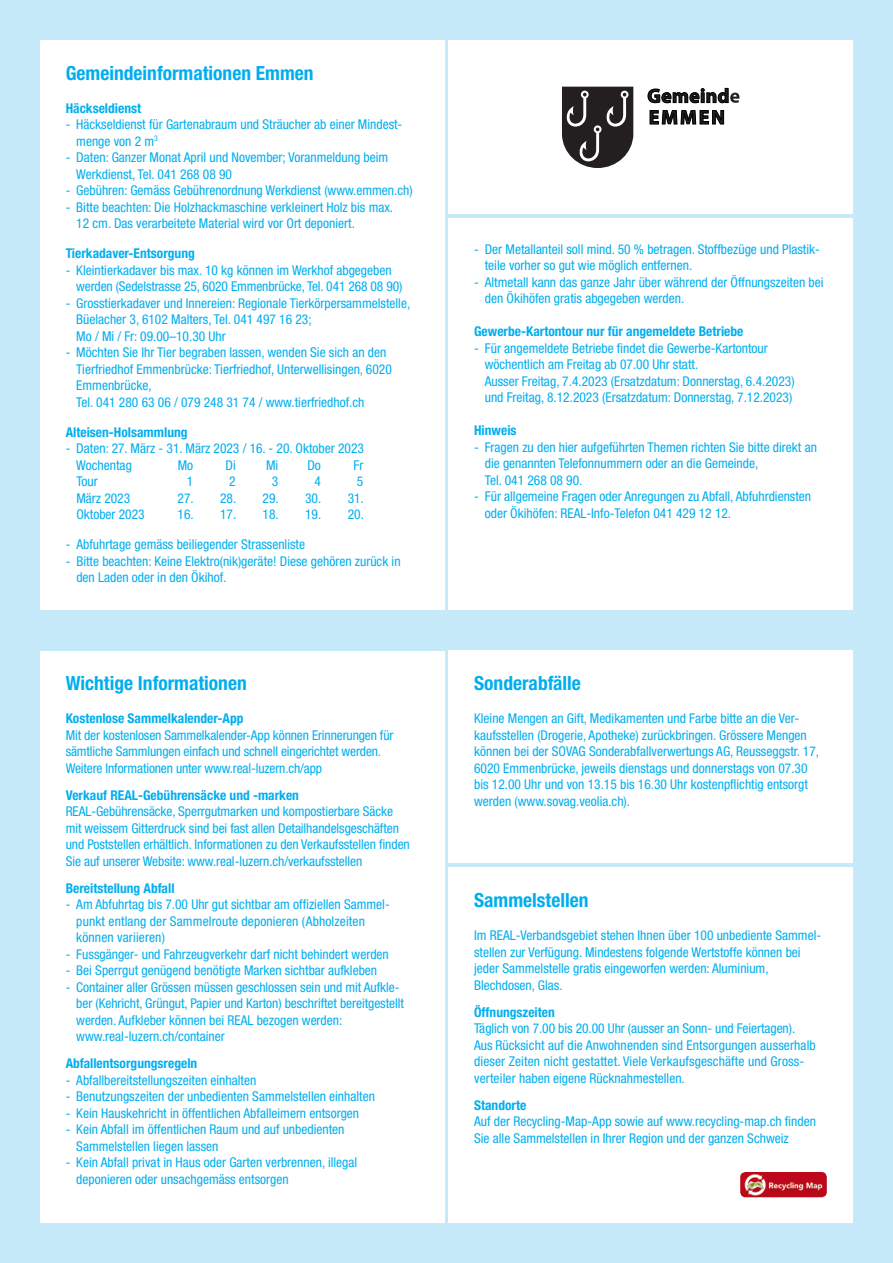
<style>
.page{position:relative;width:893px;height:1263px;background:#c6eafa}
.page>*{position:absolute;margin:0;border:0;box-sizing:border-box;transform-origin:0 0}
.t1{font:700 condensed 19.5px "Helvetica Neue LT Pro";color:#00aeef}
.t2{font:condensed 13.5px/16.5px "Helvetica Neue LT Pro";color:#00aeef}
.t3{font:700 condensed 13.5px "Helvetica Neue LT Pro";color:#00aeef}
</style>
<div class="page">
<div style="left:449px;top:651px;width:404px;height:212px;background:#fff"></div>
<div style="left:449px;top:867px;width:404px;height:355px;background:#fff"></div>
<div style="left:40px;top:651px;width:404px;height:571px;background:#fff"></div>
<img style="left:740px;top:1172px;width:87px;height:25px">
<div style="left:449px;top:218px;width:404px;height:392px;background:#fff"></div>
<div style="left:40px;top:40px;width:404px;height:570px;background:#fff"></div>
<div style="left:449px;top:40px;width:404px;height:174px;background:#fff"></div>
<svg style="left:562px;top:87px;width:71px;height:81px"></svg>
<svg style="left:648px;top:88px;width:91px;height:15px"></svg>
<svg style="left:650px;top:110px;width:74px;height:14px"></svg>
<h1 class="t1" style="left:66px;top:61px;width:249px">Gemeindeinformationen Emmen</h1>
<p class="t3" style="left:66px;top:100px;width:77px">Häckseldienst</p>
<p class="t2" style="left:76px;top:116px;width:328px;text-indent:-11px">- Häckseldienst für Gartenabraum und Sträucher ab einer Mindest&shy;menge von 2 m<sup>3</sup></p>
<p class="t2" style="left:76px;top:149px;width:313px;text-indent:-11px">- Daten: Ganzer Monat April und November; Voranmeldung beim<br>Werkdienst, Tel. 041 268 08 90</p>
<p class="t2" style="left:66px;top:182px;width:348px">- Gebühren: Gemäss Gebührenordnung Werkdienst (www.emmen.ch)</p>
<p class="t2" style="left:76px;top:199px;width:318px;text-indent:-11px">- Bitte beachten: Die Holzhackmaschine verkleinert Holz bis max.<br>12 cm. Das verarbeitete Material wird vor Ort deponiert.</p>
<p class="t3" style="left:66px;top:245px;width:131px">Tierkadaver-Entsorgung</p>
<p class="t2" style="left:76px;top:262px;width:327px;text-indent:-11px">- Kleintierkadaver bis max. 10 kg können im Werkhof abgegeben werden (Sedelstrasse 25, 6020 Emmenbrücke, Tel. 041 268 08 90)</p>
<p class="t2" style="left:76px;top:295px;width:335px;text-indent:-11px">- Grosstierkadaver und Innereien: Regionale Tierkörpersammelstelle,<br>Büelacher 3, 6102 Malters, Tel. 041 497 16 23;<br>Mo / Mi / Fr: 09.00–10.30 Uhr</p>
<p class="t2" style="left:76px;top:344px;width:317px;text-indent:-11px">- Möchten Sie Ihr Tier begraben lassen, wenden Sie sich an den Tierfriedhof Emmenbrücke: Tierfriedhof, Unterwellisingen, 6020<br>Emmenbrücke,<br>Tel. 041 280 63 06 / 079 248 31 74 / www.tierfriedhof.ch</p>
<p class="t3" style="left:66px;top:424px;width:123px">Alteisen-Holsammlung</p>
<p class="t2" style="left:76px;top:440px;width:289px;text-indent:-11px">- Daten: 27. März - 31. März 2023 / 16. - 20. Oktober 2023<br>Wochentag</p>
<p class="t2" style="left:178px;top:457px;width:17px">Mo</p>
<p class="t2" style="left:226px;top:457px;width:12px">Di</p>
<p class="t2" style="left:266px;top:457px;width:14px">Mi</p>
<p class="t2" style="left:307px;top:457px;width:15px">Do</p>
<p class="t2" style="left:354px;top:457px;width:11px">Fr</p>
<p class="t2" style="left:76px;top:473px;width:23px">Tour</p>
<p class="t2" style="left:187px;top:473px;width:8px">1</p>
<p class="t2" style="left:229px;top:473px;width:8px">2</p>
<p class="t2" style="left:272px;top:473px;width:8px">3</p>
<p class="t2" style="left:314px;top:473px;width:8px">4</p>
<p class="t2" style="left:357px;top:473px;width:8px">5</p>
<p class="t2" style="left:76px;top:490px;width:55px">März 2023</p>
<p class="t2" style="left:178px;top:490px;width:60px">27. 28.</p>
<p class="t2" style="left:263px;top:490px;width:60px">29. 30.</p>
<p class="t2" style="left:348px;top:490px;width:18px">31.</p>
<p class="t2" style="left:76px;top:506px;width:70px">Oktober 2023</p>
<p class="t2" style="left:178px;top:506px;width:60px">16. 17.</p>
<p class="t2" style="left:263px;top:506px;width:60px">18. 19.</p>
<p class="t2" style="left:348px;top:506px;width:18px">20.</p>
<p class="t2" style="left:66px;top:536px;width:241px">- Abfuhrtage gemäss beiliegender Strassenliste</p>
<p class="t2" style="left:76px;top:553px;width:326px;text-indent:-11px">- Bitte beachten: Keine Elektro(nik)geräte! Diese gehören zurück in den Laden oder in den Ökihof.</p>
<h1 class="t1" style="left:66px;top:671px;width:183px">Wichtige Informationen</h1>
<p class="t3" style="left:66px;top:710px;width:179px">Kostenlose Sammelkalender-App</p>
<p class="t2" style="left:66px;top:726px;width:329px">Mit der kostenlosen Sammelkalender-App können Erinnerungen für sämtliche Sammlungen einfach und schnell eingerichtet werden.<br>Weitere Informationen unter www.real-luzern.ch/app</p>
<p class="t3" style="left:66px;top:787px;width:235px">Verkauf REAL-Gebührensäcke und -marken</p>
<p class="t2" style="left:66px;top:803px;width:346px">REAL-Gebührensäcke, Sperrgutmarken und kompostierbare Säcke mit weissem Gitterdruck sind bei fast allen Detailhandelsgeschäften und Poststellen erhältlich. Informationen zu den Verkaufsstellen finden Sie auf unserer Website: www.real-luzern.ch/verkaufsstellen</p>
<p class="t3" style="left:66px;top:879px;width:110px">Bereitstellung Abfall</p>
<p class="t2" style="left:76px;top:896px;width:315px;text-indent:-11px">- Am Abfuhrtag bis 7.00 Uhr gut sichtbar am offiziellen Sammel&shy;punkt entlang der Sammelroute deponieren (Abholzeiten können variieren)</p>
<p class="t2" style="left:66px;top:945px;width:325px">- Fussgänger- und Fahrzeugverkehr darf nicht behindert werden</p>
<p class="t2" style="left:66px;top:962px;width:313px">- Bei Sperrgut genügend benötigte Marken sichtbar aufkleben</p>
<p class="t2" style="left:76px;top:978px;width:329px;text-indent:-11px">- Container aller Grössen müssen geschlossen sein und mit Aufkle&shy;ber (Kehricht, Grüngut, Papier und Karton) beschriftet bereitgestellt werden. Aufkleber können bei REAL bezogen werden: www.real-luzern.ch/container</p>
<p class="t3" style="left:66px;top:1055px;width:133px">Abfallentsorgungsregeln</p>
<p class="t2" style="left:66px;top:1071px;width:192px">- Abfallbereitstellungszeiten einhalten</p>
<p class="t2" style="left:66px;top:1088px;width:311px">- Benutzungszeiten der unbedienten Sammelstellen einhalten</p>
<p class="t2" style="left:66px;top:1104px;width:295px">- Kein Hauskehricht in öffentlichen Abfalleimern entsorgen</p>
<p class="t2" style="left:76px;top:1121px;width:270px;text-indent:-11px">- Kein Abfall im öffentlichen Raum und auf unbedienten<br>Sammelstellen liegen lassen</p>
<p class="t2" style="left:76px;top:1154px;width:282px;text-indent:-11px">- Kein Abfall privat in Haus oder Garten verbrennen, illegal deponieren oder unsachgemäss entsorgen</p>
<p class="t2" style="left:485px;top:241px;width:337px;text-indent:-11px">- Der Metallanteil soll mind. 50 % betragen. Stoffbezüge und Plastik&shy;teile vorher so gut wie möglich entfernen.</p>
<p class="t2" style="left:485px;top:274px;width:340px;text-indent:-11px">- Altmetall kann das ganze Jahr über während der Öffnungszeiten bei den Ökihöfen gratis abgegeben werden.</p>
<p class="t3" style="left:474px;top:323px;width:271px">Gewerbe-Kartontour nur für angemeldete Betriebe</p>
<p class="t2" style="left:485px;top:340px;width:311px;text-indent:-11px">- Für angemeldete Betriebe findet die Gewerbe-Kartontour wöchentlich am Freitag ab 07.00 Uhr statt.<br>Ausser Freitag, 7.4.2023 (Ersatzdatum: Donnerstag, 6.4.2023) und Freitag, 8.12.2023 (Ersatzdatum: Donnerstag, 7.12.2023)</p>
<p class="t3" style="left:474px;top:422px;width:44px">Hinweis</p>
<p class="t2" style="left:485px;top:439px;width:334px;text-indent:-11px">- Fragen zu den hier aufgeführten Themen richten Sie bitte direkt an die genannten Telefonnummern oder an die Gemeinde,<br>Tel. 041 268 08 90.</p>
<p class="t2" style="left:485px;top:488px;width:328px;text-indent:-11px">- Für allgemeine Fragen oder Anregungen zu Abfall, Abfuhrdiensten oder Ökihöfen: REAL-Info-Telefon 041 429 12 12.</p>
<h1 class="t1" style="left:474px;top:671px;width:108px">Sonderabfälle</h1>
<p class="t2" style="left:474px;top:710px;width:346px">Kleine Mengen an Gift, Medikamenten und Farbe bitte an die Ver&shy;kaufsstellen (Drogerie, Apotheke) zurückbringen. Grössere Mengen können bei der SOVAG Sonderabfallverwertungs AG, Reusseggstr. 17, 6020 Emmenbrücke, jeweils dienstags und donnerstags von 07.30 bis 12.00 Uhr und von 13.15 bis 16.30 Uhr kostenpflichtig entsorgt werden (www.sovag.veolia.ch).</p>
<h1 class="t1" style="left:474px;top:888px;width:116px">Sammelstellen</h1>
<p class="t2" style="left:474px;top:927px;width:349px">Im REAL-Verbandsgebiet stehen Ihnen über 100 unbediente Sammel&shy;stellen zur Verfügung. Mindestens folgende Wertstoffe können bei jeder Sammelstelle gratis eingeworfen werden: Aluminium, Blechdosen, Glas.</p>
<p class="t3" style="left:474px;top:1003px;width:82px">Öffnungszeiten</p>
<p class="t2" style="left:474px;top:1020px;width:343px">Täglich von 7.00 bis 20.00 Uhr (ausser an Sonn- und Feiertagen).<br>Aus Rücksicht auf die Anwohnenden sind Entsorgungen ausserhalb dieser Zeiten nicht gestattet. Viele Verkaufsgeschäfte und Gross&shy;verteiler haben eigene Rücknahmestellen.</p>
<p class="t3" style="left:474px;top:1096px;width:54px">Standorte</p>
<p class="t2" style="left:474px;top:1113px;width:343px">Auf der Recycling-Map-App sowie auf www.recycling-map.ch finden<br>Sie alle Sammelstellen in Ihrer Region und der ganzen Schweiz</p>
</div>
